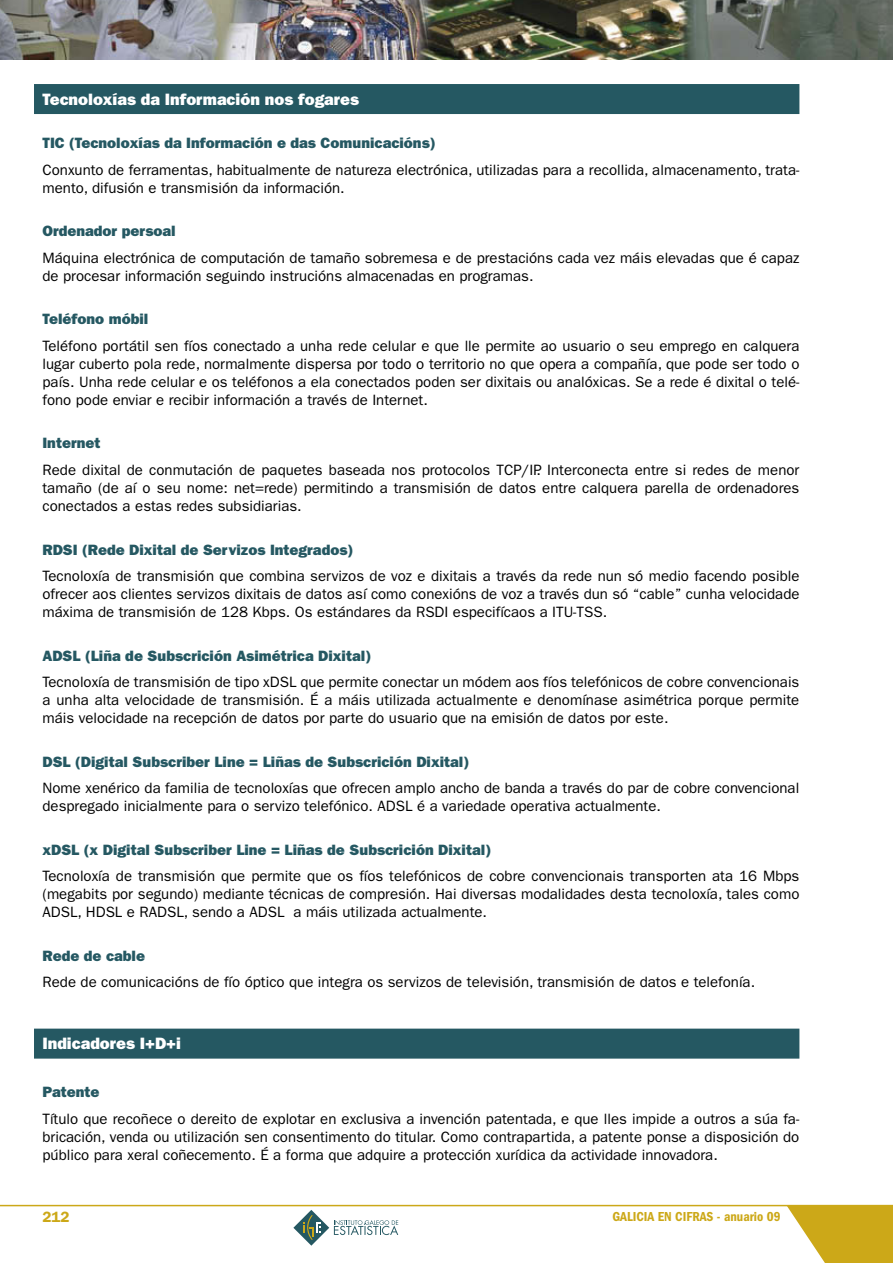
<style>
.page{position:relative;width:893px;height:1263px;background:#fff}
.page>*{position:absolute;margin:0;border:0;box-sizing:border-box;transform-origin:0 0}
.t1{font:16.5px "ITC Franklin Gothic Std Hvy";color:#fff}
.t2{font:15px/18px "ITC Franklin Gothic Std";color:#000;text-align:justify}
.t3{font:15px "ITC Franklin Gothic Std Hvy";color:#255862}
.t4{font:600 15px "ITC Franklin Gothic Std";color:#cca818}
.t5{font:13.5px "ITC Franklin Gothic Std Dm Cd";color:#cca818}
</style>
<div class="page">
<img style="left:0;top:0;width:893px;height:60px">
<hr style="left:0;top:1205px;width:893px;height:1px;background:#cca818">
<svg style="left:293px;top:1210px;width:105px;height:36px"></svg>
<svg style="left:787px;top:1206px;width:106px;height:57px"></svg>
<div style="left:34px;top:84px;width:765px;height:30px;background:#255862"></div>
<div style="left:34px;top:1028px;width:765px;height:30px;background:#255862"></div>
<p class="t1" style="left:43px;top:90px;width:318px">Tecnoloxías da Información nos fogares</p>
<p class="t3" style="left:43px;top:134px;width:394px">TIC (Tecnoloxías da Información e das Comunicacións)</p>
<p class="t2" style="left:43px;top:161px;width:758px">Conxunto de ferramentas, habitualmente de natureza electrónica, utilizadas para a recollida, almacenamento, trata&shy;mento, difusión e transmisión da información.</p>
<p class="t3" style="left:43px;top:222px;width:135px">Ordenador persoal</p>
<p class="t2" style="left:43px;top:249px;width:758px">Máquina electrónica de computación de tamaño sobremesa e de prestacións cada vez máis elevadas que é capaz de procesar información seguindo instrucións almacenadas en programas.</p>
<p class="t3" style="left:43px;top:310px;width:107px">Teléfono móbil</p>
<p class="t2" style="left:43px;top:337px;width:758px">Teléfono portátil sen fíos conectado a unha rede celular e que lle permite ao usuario o seu emprego en calquera lugar cuberto pola rede, normalmente dispersa por todo o territorio no que opera a compañía, que pode ser todo o país. Unha rede celular e os teléfonos a ela conectados poden ser dixitais ou analóxicas. Se a rede é dixital o telé&shy;fono pode enviar e recibir información a través de Internet.</p>
<p class="t3" style="left:43px;top:434px;width:60px">Internet</p>
<p class="t2" style="left:43px;top:461px;width:758px">Rede dixital de conmutación de paquetes baseada nos protocolos TCP/IP. Interconecta entre si redes de menor tamaño (de aí o seu nome: net=rede) permitindo a transmisión de datos entre calquera parella de ordenadores conectados a estas redes subsidiarias.</p>
<p class="t3" style="left:43px;top:540px;width:312px">RDSI (Rede Dixital de Servizos Integrados)</p>
<p class="t2" style="left:43px;top:567px;width:758px">Tecnoloxía de transmisión que combina servizos de voz e dixitais a través da rede nun só medio facendo posible ofrecer aos clientes servizos dixitais de datos así como conexións de voz a través dun só “cable” cunha velocidade máxima de transmisión de 128 Kbps. Os estándares da RSDI especifícaos a ITU-TSS.</p>
<p class="t3" style="left:43px;top:647px;width:330px">ADSL (Liña de Subscrición Asimétrica Dixital)</p>
<p class="t2" style="left:43px;top:673px;width:758px">Tecnoloxía de transmisión de tipo xDSL que permite conectar un módem aos fíos telefónicos de cobre convencionais a unha alta velocidade de transmisión. É a máis utilizada actualmente e denomínase asimétrica porque permite máis velocidade na recepción de datos por parte do usuario que na emisión de datos por este.</p>
<p class="t3" style="left:43px;top:753px;width:428px">DSL (Digital Subscriber Line = Liñas de Subscrición Dixital)</p>
<p class="t2" style="left:43px;top:779px;width:758px">Nome xenérico da familia de tecnoloxías que ofrecen amplo ancho de banda a través do par de cobre convencional despregado inicialmente para o servizo telefónico. ADSL é a variedade operativa actualmente.</p>
<p class="t3" style="left:43px;top:841px;width:450px">xDSL (x Digital Subscriber Line = Liñas de Subscrición Dixital)</p>
<p class="t2" style="left:43px;top:867px;width:758px">Tecnoloxía de transmisión que permite que os fíos telefónicos de cobre convencionais transporten ata 16 Mbps (megabits por segundo) mediante técnicas de compresión. Hai diversas modalidades desta tecnoloxía, tales como ADSL, HDSL e RADSL, sendo a ADSL a máis utilizada actualmente.</p>
<p class="t3" style="left:43px;top:947px;width:104px">Rede de cable</p>
<p class="t2" style="left:43px;top:973px;width:714px">Rede de comunicacións de fío óptico que integra os servizos de televisión, transmisión de datos e telefonía.</p>
<p class="t1" style="left:43px;top:1034px;width:140px">Indicadores I+D+i</p>
<p class="t3" style="left:43px;top:1083px;width:58px">Patente</p>
<p class="t2" style="left:43px;top:1110px;width:758px">Título que recoñece o dereito de explotar en exclusiva a invención patentada, e que lles impide a outros a súa fa&shy;bricación, venda ou utilización sen consentimento do titular. Como contrapartida, a patente ponse a disposición do público para xeral coñecemento. É a forma que adquire a protección xurídica da actividade innovadora.</p>
<p class="t4" style="left:43px;top:1208px;width:28px">212</p>
<p class="t5" style="left:612px;top:1209px;width:170px">GALICIA EN CIFRAS - anuario 09</p>
</div>
